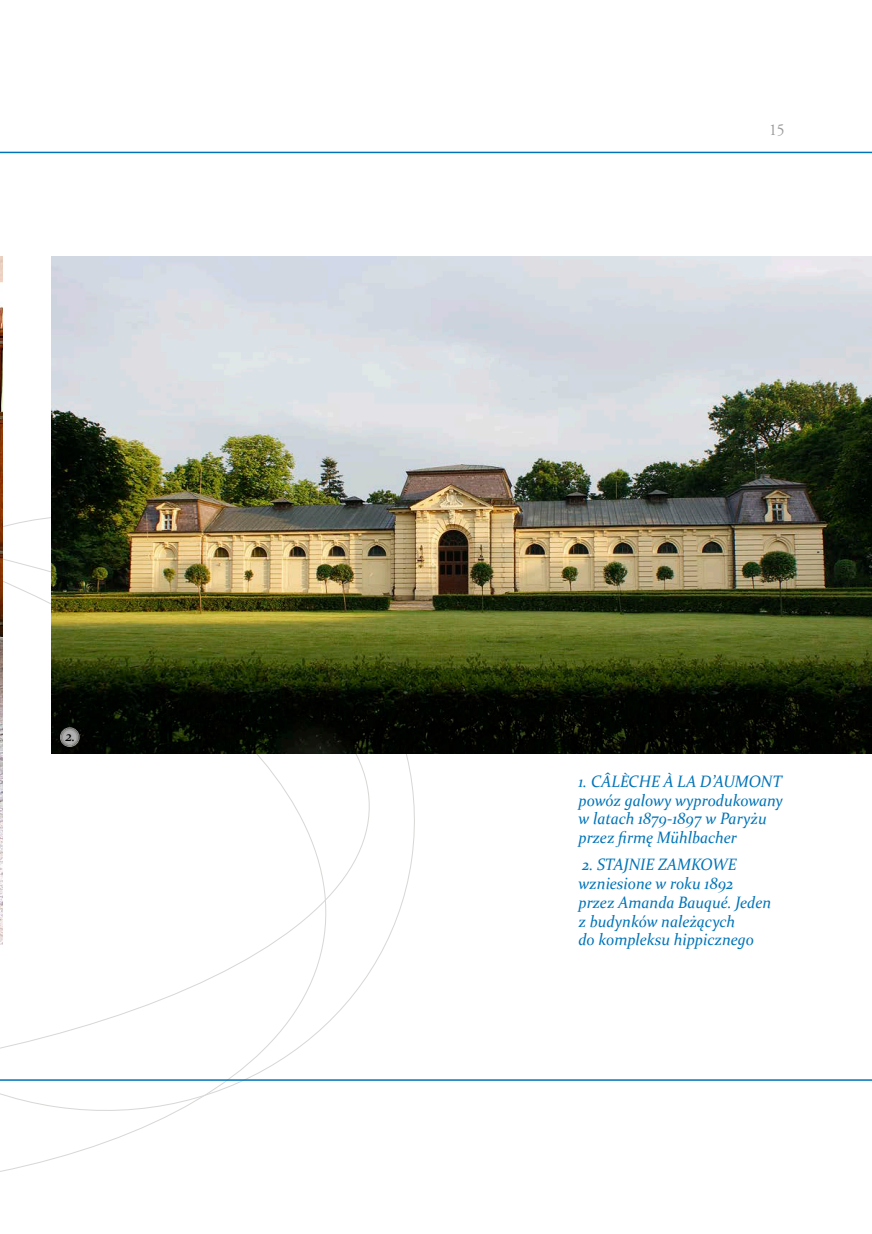
<style>
.page{position:relative;width:872px;height:1234px;background:#fff}
.page>*{position:absolute;margin:0;border:0;box-sizing:border-box;transform-origin:0 0}
.t1{font:italic 16.5px/18.8px "Constantia";color:#0074b8;scale:.95 1}
.t2{font:16.5px "Adobe Garamond Pro";color:#989898;scale:.95 1}
.t3{font:italic 15px "Constantia";color:#000;scale:.95 1}
</style>
<div class="page">
<svg style="left:0;top:464px;width:484px;height:671px"></svg>
<hr style="left:0;top:152px;width:872px;height:1px;background:#0074b8">
<hr style="left:0;top:1078px;width:872px;height:2px;background:#0074b8">
<img style="left:51px;top:257px;width:821px;height:496px">
<img style="left:0;top:257px;width:2px;height:687px">
<svg style="left:61px;top:728px;width:17px;height:17px"></svg>
<div style="left:60px;top:727px;width:19px;height:19px;border:1px solid #d8d7d6;border-radius:50%"></div>
<div style="left:61px;top:728px;width:17px;height:17px;border:1px solid #d8d7d6;border-radius:50%"></div>
<div style="left:62px;top:729px;width:15px;height:15px;border:1px solid #d8d7d6;border-radius:50%"></div>
<p class="t3" style="left:65px;top:725px;width:12px">2.</p>
<p class="t2" style="left:769px;top:120px;width:18px">15</p>
<p class="t1" style="left:578px;top:770px;width:217px">1. CÂLÈCHE À LA D’AUMONT powóz galowy wyprodukowany w latach 1879-1897 w Paryżu przez firmę Mühlbacher</p>
<p class="t1" style="left:582px;top:854px;width:130px">2. STAJNIE ZAMKOW</p>
<p class="t1" style="left:578px;top:854px;width:204px;text-indent:149px">E wzniesione w roku 1892 przez Amanda Bauqué. Jeden z budynków należących<br>do kompleksu hippicznego</p>
</div>
